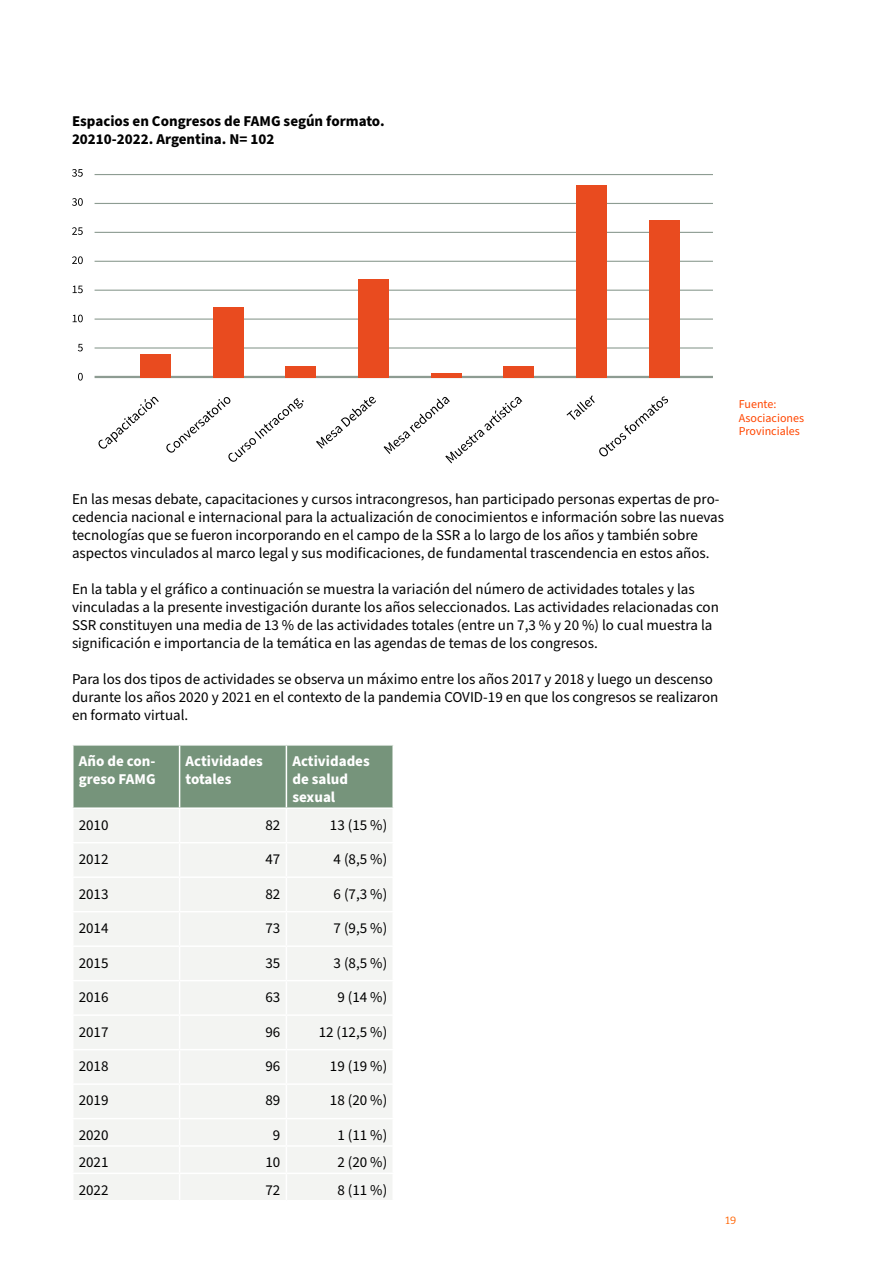
<style>
.page{position:relative;width:893px;height:1263px;background:#fff}
.page>*{position:absolute;margin:0;border:0;box-sizing:border-box;transform-origin:0 0}
.t1{font:15px/18px "Source Sans Pro";color:#000}
.t2{font:700 15px/18px "Source Sans Pro";color:#000}
.t3{font:700 15px/18px "Source Sans Pro";color:#fff}
.t4{font:12px/13.5px "Source Sans Pro";color:#ff4600}
.t5{font:10.5px "Bitter";color:#ff6300}
</style>
<div class="page">
<hr style="left:95px;top:376px;width:618px;height:2px;background:#8d9c92">
<hr style="left:95px;top:347px;width:618px;height:2px;background:#8d9c92">
<hr style="left:95px;top:318px;width:618px;height:2px;background:#8d9c92">
<hr style="left:95px;top:290px;width:618px;height:1px;background:#8d9c92">
<hr style="left:95px;top:261px;width:618px;height:1px;background:#8d9c92">
<hr style="left:95px;top:232px;width:618px;height:1px;background:#8d9c92">
<hr style="left:95px;top:203px;width:618px;height:1px;background:#8d9c92">
<hr style="left:95px;top:174px;width:618px;height:1px;background:#8d9c92">
<svg style="left:78px;top:373px;width:5px;height:8px"></svg>
<svg style="left:78px;top:344px;width:5px;height:7px"></svg>
<svg style="left:73px;top:315px;width:10px;height:7px"></svg>
<svg style="left:73px;top:286px;width:10px;height:7px"></svg>
<svg style="left:72px;top:256px;width:11px;height:8px"></svg>
<svg style="left:72px;top:227px;width:11px;height:8px"></svg>
<svg style="left:72px;top:198px;width:11px;height:8px"></svg>
<svg style="left:72px;top:169px;width:11px;height:8px"></svg>
<svg style="left:98px;top:396px;width:61px;height:53px"></svg>
<svg style="left:166px;top:397px;width:138px;height:65px"></svg>
<svg style="left:316px;top:396px;width:60px;height:53px"></svg>
<svg style="left:384px;top:396px;width:138px;height:67px"></svg>
<svg style="left:566px;top:395px;width:102px;height:62px"></svg>
<div style="left:141px;top:354px;width:30px;height:23px;background:#e94b1f"></div>
<div style="left:213px;top:307px;width:30px;height:70px;background:#e94b1f"></div>
<div style="left:286px;top:366px;width:30px;height:11px;background:#e94b1f"></div>
<div style="left:358px;top:279px;width:31px;height:98px;background:#e94b1f"></div>
<hr style="left:431px;top:373px;width:30px;height:4px;background:#e94b1f">
<div style="left:504px;top:366px;width:30px;height:11px;background:#e94b1f"></div>
<div style="left:576px;top:185px;width:30px;height:192px;background:#e94b1f"></div>
<div style="left:649px;top:219px;width:30px;height:158px;background:#e94b1f"></div>
<div style="left:74px;top:746px;width:318px;height:61px;background:#76947b"></div>
<div style="left:74px;top:809px;width:318px;height:391px;background:#f3f4f2"></div>
<hr style="left:179px;top:746px;width:1px;height:61px;background:#fff">
<hr style="left:286px;top:746px;width:1px;height:61px;background:#fff">
<hr style="left:179px;top:809px;width:1px;height:33px;background:#fff">
<hr style="left:286px;top:809px;width:1px;height:33px;background:#fff">
<hr style="left:72px;top:842px;width:108px;height:1px;background:#fff">
<hr style="left:180px;top:842px;width:106px;height:1px;background:#fff">
<hr style="left:179px;top:843px;width:1px;height:33px;background:#fff">
<hr style="left:286px;top:842px;width:108px;height:1px;background:#fff">
<hr style="left:286px;top:843px;width:1px;height:33px;background:#fff">
<hr style="left:72px;top:876px;width:108px;height:2px;background:#fff">
<hr style="left:180px;top:876px;width:106px;height:2px;background:#fff">
<hr style="left:179px;top:878px;width:1px;height:33px;background:#fff">
<hr style="left:286px;top:876px;width:108px;height:2px;background:#fff">
<hr style="left:286px;top:878px;width:1px;height:33px;background:#fff">
<hr style="left:72px;top:911px;width:108px;height:1px;background:#fff">
<hr style="left:180px;top:911px;width:106px;height:1px;background:#fff">
<hr style="left:179px;top:912px;width:1px;height:33px;background:#fff">
<hr style="left:286px;top:911px;width:108px;height:1px;background:#fff">
<hr style="left:286px;top:912px;width:1px;height:33px;background:#fff">
<hr style="left:72px;top:945px;width:108px;height:2px;background:#fff">
<hr style="left:180px;top:945px;width:106px;height:2px;background:#fff">
<hr style="left:179px;top:947px;width:1px;height:33px;background:#fff">
<hr style="left:286px;top:945px;width:108px;height:2px;background:#fff">
<hr style="left:286px;top:947px;width:1px;height:33px;background:#fff">
<hr style="left:72px;top:980px;width:108px;height:1px;background:#fff">
<hr style="left:180px;top:980px;width:106px;height:1px;background:#fff">
<hr style="left:179px;top:981px;width:1px;height:33px;background:#fff">
<hr style="left:286px;top:980px;width:108px;height:1px;background:#fff">
<hr style="left:286px;top:981px;width:1px;height:33px;background:#fff">
<hr style="left:72px;top:1014px;width:108px;height:2px;background:#fff">
<hr style="left:180px;top:1014px;width:106px;height:2px;background:#fff">
<hr style="left:179px;top:1016px;width:1px;height:33px;background:#fff">
<hr style="left:286px;top:1014px;width:108px;height:2px;background:#fff">
<hr style="left:286px;top:1016px;width:1px;height:33px;background:#fff">
<hr style="left:72px;top:1049px;width:108px;height:1px;background:#fff">
<hr style="left:180px;top:1049px;width:106px;height:1px;background:#fff">
<hr style="left:179px;top:1050px;width:1px;height:33px;background:#fff">
<hr style="left:286px;top:1049px;width:108px;height:1px;background:#fff">
<hr style="left:286px;top:1050px;width:1px;height:33px;background:#fff">
<hr style="left:72px;top:1083px;width:108px;height:2px;background:#fff">
<hr style="left:180px;top:1083px;width:106px;height:2px;background:#fff">
<hr style="left:179px;top:1085px;width:1px;height:33px;background:#fff">
<hr style="left:286px;top:1083px;width:108px;height:2px;background:#fff">
<hr style="left:286px;top:1085px;width:1px;height:33px;background:#fff">
<hr style="left:72px;top:1118px;width:108px;height:1px;background:#fff">
<hr style="left:180px;top:1118px;width:106px;height:1px;background:#fff">
<hr style="left:286px;top:1118px;width:108px;height:1px;background:#fff">
<hr style="left:72px;top:1145px;width:108px;height:2px;background:#fff">
<hr style="left:180px;top:1145px;width:106px;height:2px;background:#fff">
<hr style="left:286px;top:1145px;width:108px;height:2px;background:#fff">
<hr style="left:72px;top:1172px;width:108px;height:2px;background:#fff">
<hr style="left:180px;top:1172px;width:106px;height:2px;background:#fff">
<svg style="left:179px;top:1119px;width:1px;height:81px"></svg>
<hr style="left:286px;top:1172px;width:108px;height:2px;background:#fff">
<svg style="left:286px;top:1119px;width:1px;height:81px"></svg>
<p class="t2" style="left:72px;top:112px;width:314px">Espacios en Congresos de FAMG según formato.<br>20210-2022. Argentina. N= 102</p>
<p class="t4" style="left:739px;top:398px;width:67px">Fuente:<br>Asociaciones<br>Provinciales</p>
<p class="t1" style="left:72px;top:491px;width:654px">En las mesas debate, capacitaciones y cursos intracongresos, han participado personas expertas de pro&shy;cedencia nacional e internacional para la actualización de conocimientos e información sobre las nuevas tecnologías que se fueron incorporando en el campo de la SSR a lo largo de los años y también sobre aspectos vinculados al marco legal y sus modificaciones, de fundamental trascendencia en estos años.</p>
<p class="t1" style="left:72px;top:581px;width:648px">En la tabla y el gráfico a continuación se muestra la variación del número de actividades totales y las vinculadas a la presente investigación durante los años seleccionados. Las actividades relacionadas con SSR constituyen una media de 13 % de las actividades totales (entre un 7,3 % y 20 %) lo cual muestra la significación e importancia de la temática en las agendas de temas de los congresos.</p>
<p class="t1" style="left:72px;top:671px;width:648px">Para los dos tipos de actividades se observa un máximo entre los años 2017 y 2018 y luego un descenso durante los años 2020 y 2021 en el contexto de la pandemia COVID-19 en que los congresos se realizaron en formato virtual.</p>
<p class="t3" style="left:79px;top:753px;width:78px">Año de con&shy;greso FAMG</p>
<p class="t3" style="left:186px;top:753px;width:79px">Actividades totales</p>
<p class="t3" style="left:292px;top:753px;width:79px">Actividades de salud sexual</p>
<p class="t1" style="left:79px;top:816px;width:31px">2010</p>
<p class="t1" style="left:265px;top:816px;width:16px">82</p>
<p class="t1" style="left:330px;top:816px;width:59px">13 (15 %)</p>
<p class="t1" style="left:79px;top:850px;width:31px">2012</p>
<p class="t1" style="left:265px;top:850px;width:16px">47</p>
<p class="t1" style="left:334px;top:850px;width:55px">4 (8,5 %)</p>
<p class="t1" style="left:79px;top:885px;width:31px">2013</p>
<p class="t1" style="left:265px;top:885px;width:16px">82</p>
<p class="t1" style="left:334px;top:885px;width:55px">6 (7,3 %)</p>
<p class="t1" style="left:79px;top:919px;width:31px">2014</p>
<p class="t1" style="left:265px;top:919px;width:16px">73</p>
<p class="t1" style="left:334px;top:919px;width:55px">7 (9,5 %)</p>
<p class="t1" style="left:79px;top:954px;width:31px">2015</p>
<p class="t1" style="left:265px;top:954px;width:16px">35</p>
<p class="t1" style="left:334px;top:954px;width:55px">3 (8,5 %)</p>
<p class="t1" style="left:79px;top:988px;width:31px">2016</p>
<p class="t1" style="left:265px;top:988px;width:16px">63</p>
<p class="t1" style="left:337px;top:988px;width:51px">9 (14 %)</p>
<p class="t1" style="left:79px;top:1023px;width:31px">2017</p>
<p class="t1" style="left:265px;top:1023px;width:16px">96</p>
<p class="t1" style="left:319px;top:1023px;width:70px">12 (12,5 %)</p>
<p class="t1" style="left:79px;top:1057px;width:31px">2018</p>
<p class="t1" style="left:265px;top:1057px;width:16px">96</p>
<p class="t1" style="left:330px;top:1057px;width:59px">19 (19 %)</p>
<p class="t1" style="left:79px;top:1092px;width:31px">2019</p>
<p class="t1" style="left:265px;top:1092px;width:16px">89</p>
<p class="t1" style="left:330px;top:1092px;width:59px">18 (20 %)</p>
<p class="t1" style="left:79px;top:1126px;width:31px">2020</p>
<p class="t1" style="left:273px;top:1126px;width:9px">9</p>
<p class="t1" style="left:337px;top:1126px;width:51px">1 (11 %)</p>
<p class="t1" style="left:79px;top:1154px;width:31px">2021</p>
<p class="t1" style="left:265px;top:1154px;width:16px">10</p>
<p class="t1" style="left:337px;top:1154px;width:51px">2 (20 %)</p>
<p class="t1" style="left:79px;top:1181px;width:31px">2022</p>
<p class="t1" style="left:265px;top:1181px;width:16px">72</p>
<p class="t1" style="left:337px;top:1181px;width:51px">8 (11 %)</p>
<p class="t5" style="left:725px;top:1214px;width:12px">19</p>
</div>
